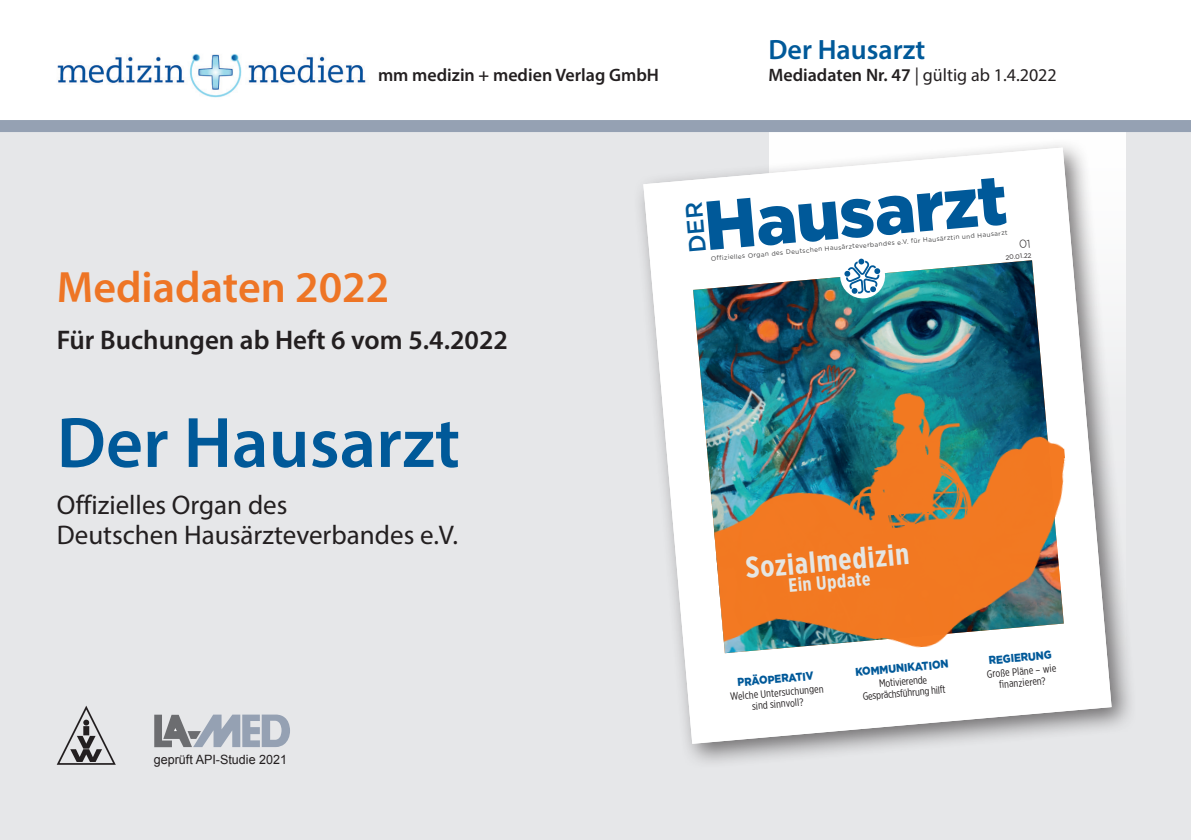
<style>
.page{position:relative;width:1191px;height:840px;background:#fff}
.page>*{position:absolute;margin:0;border:0;box-sizing:border-box;transform-origin:0 0}
.t1{font:600 72px "Myriad Pro";color:#005999}
.t2{font:900 69.2px "Gotham";color:#005999}
.t3{font:600 44px "Myriad Pro";color:#ee7525}
.t4{font:700 29.8px "Gotham X Narrow";color:#e5e6e3}
.t5{font:600 28px "Myriad Pro";color:#005999}
.t6{font:27px/30px "Myriad Pro";color:#231f20}
.t7{font:600 27px "Myriad Pro";color:#231f20}
.t8{font:700 19.2px "Gotham X Narrow";color:#e5e6e3}
.t9{font:18px "Myriad Pro";color:#231f20}
.t10{font:600 18px "Myriad Pro";color:#231f20}
.t11{font:12.8px "Arial";color:#231f20}
.t12{font:900 11.4px "Gotham";color:#005999;scale:.9 1}
.t13{font:10.6px/11.4px "Gotham X Narrow";color:#231f20;text-align:center}
.t14{font:6.4px "Gotham";color:#3e3e3f}
.t15{font:6.4px "Gotham";color:#231f20}
.s1{font-weight:600}
</style>
<div class="page">
<div style="left:0;top:127px;width:1191px;height:712px;background:#e6e7e9"></div>
<div style="left:769px;top:132px;width:356px;height:5px;background:#fefefe"></div>
<div style="left:0;top:120px;width:1191px;height:12px;background:#95a1b3"></div>
<div style="left:633px;top:137px;width:504px;height:632px;background:#231f20;opacity:.6"></div>
<img style="left:643px;top:147px;width:468px;height:596px">
<svg style="left:57px;top:705px;width:59px;height:59px"></svg>
<svg style="left:154px;top:714px;width:136px;height:32px"></svg>
<img style="left:57px;top:54px;width:309px;height:44px">
<svg style="left:685px;top:202px;width:21px;height:49px"></svg>
<svg style="left:1019px;top:239px;width:10px;height:9px"></svg>
<h3 class="t5" style="left:768px;top:32px;width:158px">Der Hausarzt</h3>
<h3 class="t10" style="left:378px;top:63px;width:282px">mm medizin + medien Verlag GmbH</h3>
<h3 class="t9" style="left:768px;top:64px;width:290px"><span class="s1">Mediadaten Nr. 47</span> | gültig ab 1.4.2022</h3>
<h3 class="t3" style="left:57px;top:259px;width:334px">Mediadaten 2022</h3>
<h3 class="t7" style="left:57px;top:322px;width:453px">Für Buchungen ab Heft 6 vom 5.4.2022</h3>
<h1 class="t1" style="left:57px;top:396px;width:405px">Der Hausarzt</h1>
<h3 class="t6" style="left:57px;top:489px;width:403px">Offizielles Organ des<br>Deutschen Hausärzteverbandes e.V.</h3>
<p class="t11" style="left:154px;top:750px;width:135px">geprüft API-Studie 2021</p>
<h2 class="t2" style="left:700px;top:178px;width:305px;rotate:-5deg">Hausarzt</h2>
<p class="t14" style="left:710px;top:254px;width:299px;rotate:-5deg">Offizielles Organ des Deutschen Hausärzteverbandes e.V. für Hausärztin und Hausarzt</p>
<p class="t15" style="left:1005px;top:253px;width:28px;rotate:-5deg">20.01.22</p>
<h3 class="t4" style="left:744px;top:549px;width:165px;rotate:-5deg">Sozialmedizin</h3>
<h3 class="t8" style="left:787px;top:573px;width:84px;rotate:-5deg">Ein Update</h3>
<p class="t12" style="left:737px;top:674px;width:86px;rotate:-5deg">PRÄOPERATIV</p>
<p class="t13" style="left:729px;top:690px;width:95px;rotate:-5deg">Welche Untersuchungen sind sinnvoll?</p>
<p class="t12" style="left:854px;top:663px;width:105px;rotate:-5deg">KOMMUNIKATION</p>
<p class="t13" style="left:861px;top:679px;width:85px;rotate:-5deg">Motivierende<br>Gesprächsführung hilft</p>
<p class="t12" style="left:988px;top:652px;width:72px;rotate:-5deg">REGIERUNG</p>
<p class="t13" style="left:986px;top:668px;width:71px;rotate:-5deg">Große Pläne – wie fi nanzieren?</p>
</div>
